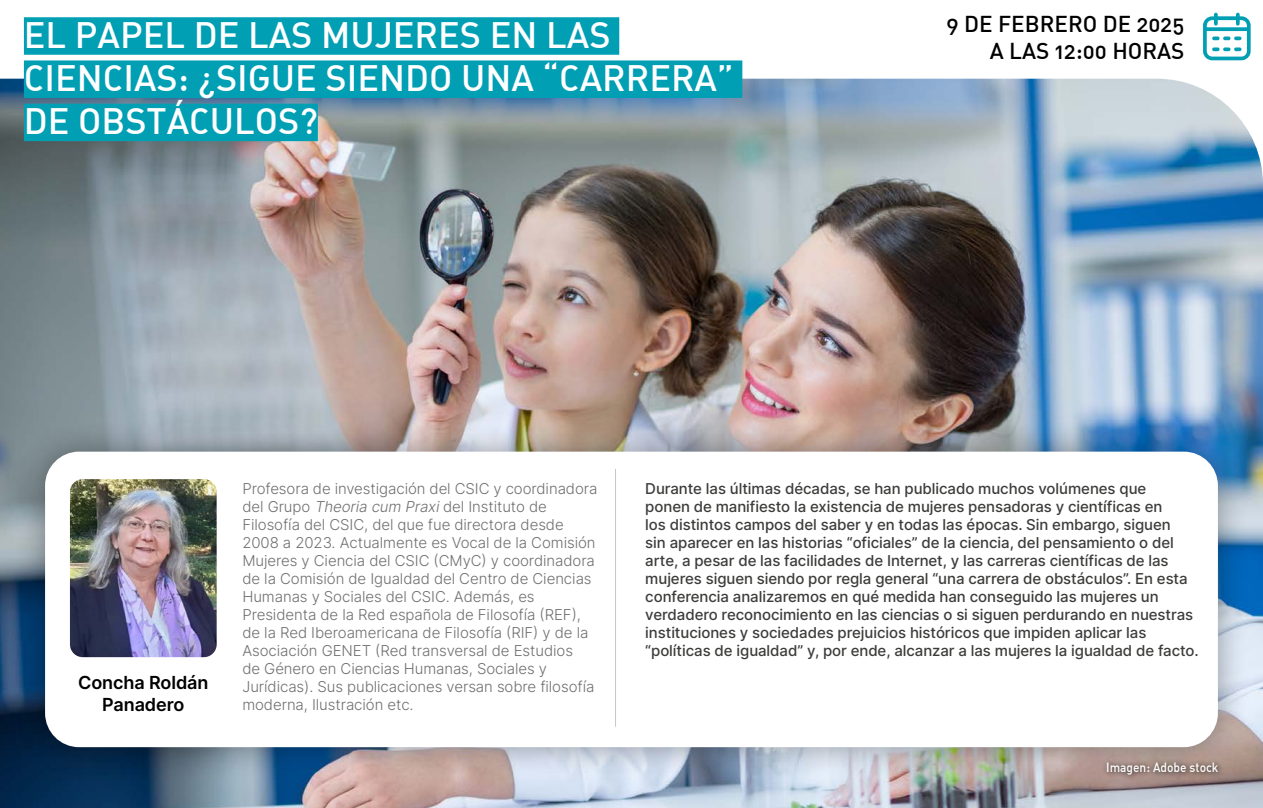
<style>
.page{position:relative;width:1263px;height:808px;background:#fff}
.page>*{position:absolute;margin:0;border:0;box-sizing:border-box;transform-origin:0 0}
.titulo{font:500 36px/43.2px "DIN Alternate";color:#fff}
.fecha{font:500 22.5px/27px "DIN Alternate";color:#000;text-align:right}
.Autor_-_Nombre{font:600 18px/21.6px "Inter";letter-spacing:-.005em;color:#000;text-align:center}
.Charla2{font:500 15px/18px "Inter";letter-spacing:-.005em;color:#3c3c3b}
.Charla{font:300 15px/18px "Inter";letter-spacing:-.005em;color:#706f6f}
.copyright{font:500 13.2px "DIN Alternate";color:#fff;scale:.91 1}
.s1{font-style:italic}
</style>
<div class="page">
<img style="left:0;top:79px;width:1263px;height:729px">
<div style="left:24px;top:17px;width:595px;height:38px;background:#009fb4"></div>
<div style="left:24px;top:60px;width:718px;height:38px;background:#009fb4"></div>
<div style="left:24px;top:104px;width:294px;height:37px;background:#009fb4"></div>
<div style="left:13px;top:420px;width:1236px;height:359px;background:#000;opacity:.4"></div>
<div style="left:45px;top:452px;width:1173px;height:295px;background:#fff;border-radius:34px"></div>
<hr style="left:615px;top:469px;width:1px;height:258px;background:#c6c6c6">
<img style="left:70px;top:479px;width:147px;height:178px">
<svg style="left:1203px;top:13px;width:48px;height:47px"></svg>
<div style="left:1101px;top:757px;width:122px;height:24px;background:#000;opacity:.75"></div>
<p class="titulo" style="left:24px;top:12px;width:711px">EL PAPEL DE LAS MUJERES EN LAS<br>CIENCIAS: ¿SIGUE SIENDO UNA “CARRERA”<br>DE OBSTÁCULOS?</p>
<p class="fecha" style="left:947px;top:10px;width:239px">9 DE FEBRERO DE 2025<br>A LAS 12:00 HORAS</p>
<p class="Autor_-_Nombre" style="left:78px;top:671px;width:132px">Concha Roldán<br>Panadero</p>
<p class="Charla" style="left:242px;top:479px;width:357px">Profesora de investigación del CSIC y coordinadora del Grupo <span class="s1">Theoria cum Praxi</span>del Instituto de Filosofía del CSIC, del que fue directora desde 2008 a 2023. Actualmente es Vocal de la Comisión Mujeres y Ciencia del CSIC (CMyC) y coordinadora de la Comisión de Igualdad del Centro de Ciencias Humanas y Sociales del CSIC. Además, es Presidenta de la Red española de Filosofía (REF), de la Red Iberoamericana de Filosofía (RIF) y de la Asociación GENET (Red transversal de Estudios<br>de Género en Ciencias Humanas, Sociales y Jurídicas). Sus publicaciones versan sobre filosofía moderna, Ilustración etc.</p>
<p class="Charla2" style="left:645px;top:479px;width:555px">Durante las últimas décadas, se han publicado muchos volúmenes que<br>ponen de manifiesto la existencia de mujeres pensadoras y científicas en<br>los distintos campos del saber y en todas las épocas. Sin embargo, siguen<br>sin aparecer en las historias “oficiales” de la ciencia, del pensamiento o del arte, a pesar de las facilidades de Internet, y las carreras científicas de las mujeres siguen siendo por regla general “una carrera de obstáculos”. En esta conferencia analizaremos en qué medida han conseguido las mujeres un verdadero reconocimiento en las ciencias o si siguen perdurando en nuestras instituciones y sociedades prejuicios históricos que impiden aplicar las “políticas de igualdad” y, por ende, alcanzar a las mujeres la igualdad de facto.</p>
<p class="copyright" style="left:1106px;top:759px;width:125px">Imagen: Adobe stock</p>
</div>
